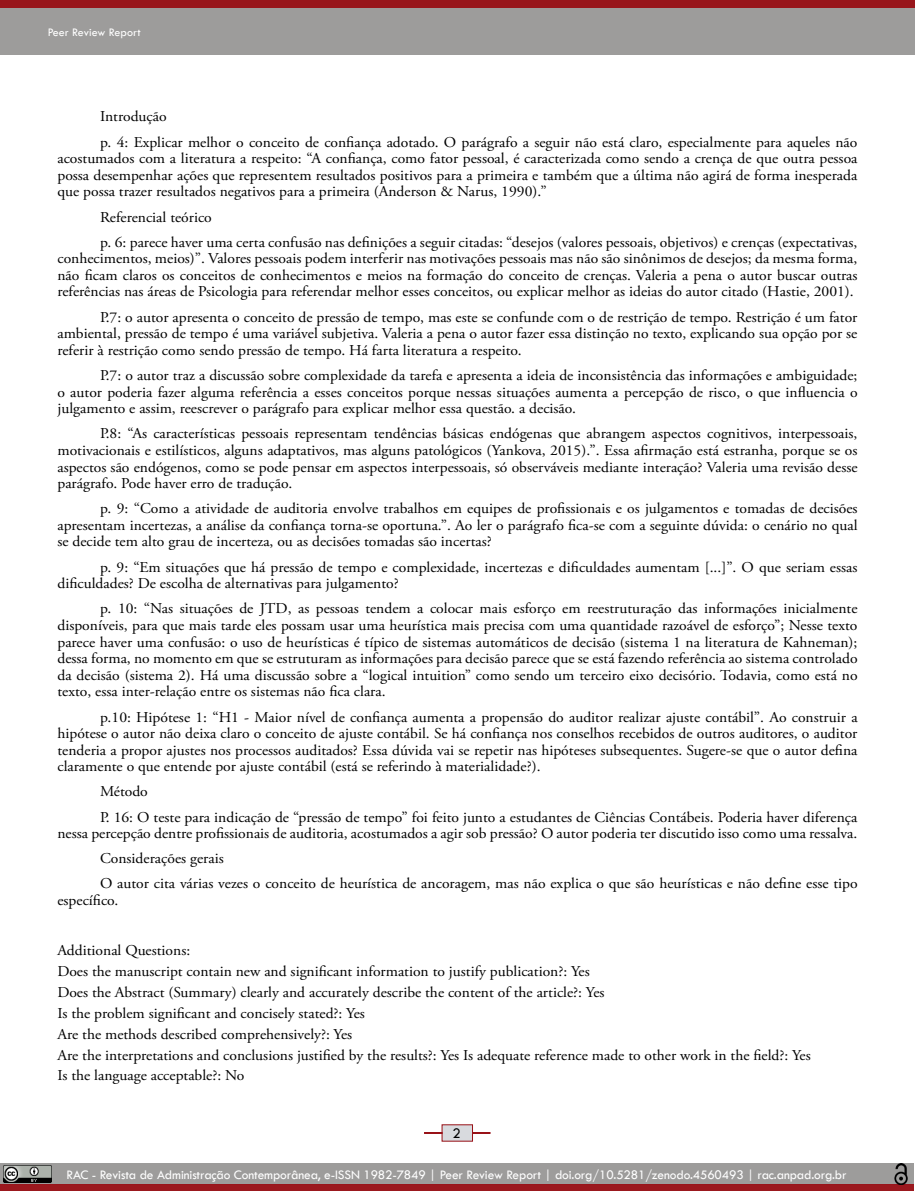
<style>
.page{position:relative;width:915px;height:1191px;background:#fff}
.page>*{position:absolute;margin:0;border:0;box-sizing:border-box;transform-origin:0 0}
.t1{font:15px/16.6px "Adobe Garamond Pro";color:#000;text-align:justify;scale:1.04 1}
.t2{font:15px "Tw Cen";color:#000}
.t3{font:13.5px "Tw Cen";letter-spacing:-.01em;color:#fff}
.t4{font:12px "Tw Cen";color:#fff}
</style>
<div class="page">
<svg style="left:424px;top:1124px;width:67px;height:18px"></svg>
<div style="left:0;top:0;width:914px;height:54px;background:#9d9c9b"></div>
<div style="left:0;top:0;width:914px;height:7px;background:#981117"></div>
<div style="left:0;top:1163px;width:913px;height:21px;background:#9d9c9b"></div>
<div style="left:0;top:1184px;width:913px;height:7px;background:#9b181e"></div>
<img style="left:4px;top:1165px;width:48px;height:17px">
<img style="left:894px;top:1163px;width:13px;height:21px">
<p class="t4" style="left:48px;top:25px;width:94px">Peer Review Report</p>
<p class="t1" style="left:100px;top:105px;width:729px;line-height:25px">Introdução<br>p. 4: Explicar melhor o conceito de confiança adotado. O parágrafo a seguir não está claro, especialmente para aqueles não</p>
<p class="t1" style="left:57px;top:151px;width:770px">acostumados com a literatura a respeito: “A confiança, como fator pessoal, é caracterizada como sendo a crença de que outra pessoa possa desempenhar ações que representem resultados positivos para a primeira e também que a última não agirá de forma inesperada que possa trazer resultados negativos para a primeira (Anderson &amp; Narus, 1990).”</p>
<p class="t1" style="left:100px;top:205px;width:729px;line-height:25px">Referencial teórico<br>p. 6: parece haver uma certa confusão nas definições a seguir citadas: “desejos (valores pessoais, objetivos) e crenças (expectativas,</p>
<p class="t1" style="left:57px;top:251px;width:770px">conhecimentos, meios)”. Valores pessoais podem interferir nas motivações pessoais mas não são sinônimos de desejos; da mesma forma, não ficam claros os conceitos de conhecimentos e meios na formação do conceito de crenças. Valeria a pena o autor buscar outras referências nas áreas de Psicologia para referendar melhor esses conceitos, ou explicar melhor as ideias do autor citado (Hastie, 2001).</p>
<p class="t1" style="left:57px;top:309px;width:770px;text-indent:43px">P.7: o autor apresenta o conceito de pressão de tempo, mas este se confunde com o de restrição de tempo. Restrição é um fator ambiental, pressão de tempo é uma variável subjetiva. Valeria a pena o autor fazer essa distinção no texto, explicando sua opção por se referir à restrição como sendo pressão de tempo. Há farta literatura a respeito.</p>
<p class="t1" style="left:57px;top:367px;width:770px;text-indent:43px">P.7: o autor traz a discussão sobre complexidade da tarefa e apresenta a ideia de inconsistência das informações e ambiguidade; o autor poderia fazer alguma referência a esses conceitos porque nessas situações aumenta a percepção de risco, o que influencia o julgamento e assim, reescrever o parágrafo para explicar melhor essa questão. a decisão.</p>
<p class="t1" style="left:57px;top:426px;width:770px;text-indent:43px">P.8: “As características pessoais representam tendências básicas endógenas que abrangem aspectos cognitivos, interpessoais, motivacionais e estilísticos, alguns adaptativos, mas alguns patológicos (Yankova, 2015).”. Essa afirmação está estranha, porque se os aspectos são endógenos, como se pode pensar em aspectos interpessoais, só observáveis mediante interação? Valeria uma revisão desse parágrafo. Pode haver erro de tradução.</p>
<p class="t1" style="left:57px;top:501px;width:770px;text-indent:43px">p. 9: “Como a atividade de auditoria envolve trabalhos em equipes de profissionais e os julgamentos e tomadas de decisões apresentam incertezas, a análise da confiança torna-se oportuna.”. Ao ler o parágrafo fica-se com a seguinte dúvida: o cenário no qual se decide tem alto grau de incerteza, ou as decisões tomadas são incertas?</p>
<p class="t1" style="left:57px;top:559px;width:770px;text-indent:43px">p. 9: “Em situações que há pressão de tempo e complexidade, incertezas e dificuldades aumentam [...]”. O que seriam essas dificuldades? De escolha de alternativas para julgamento?</p>
<p class="t1" style="left:57px;top:601px;width:770px;text-indent:43px">p. 10: “Nas situações de JTD, as pessoas tendem a colocar mais esforço em reestruturação das informações inicialmente disponíveis, para que mais tarde eles possam usar uma heurística mais precisa com uma quantidade razoável de esforço”; Nesse texto parece haver uma confusão: o uso de heurísticas é típico de sistemas automáticos de decisão (sistema 1 na literatura de Kahneman); dessa forma, no momento em que se estruturam as informações para decisão parece que se está fazendo referência ao sistema controlado da decisão (sistema 2). Há uma discussão sobre a “logical intuition” como sendo um terceiro eixo decisório. Todavia, como está no texto, essa inter-relação entre os sistemas não fica clara.</p>
<p class="t1" style="left:57px;top:709px;width:770px;text-indent:43px">p.10: Hipótese 1: “H1 - Maior nível de confiança aumenta a propensão do auditor realizar ajuste contábil”. Ao construir a hipótese o autor não deixa claro o conceito de ajuste contábil. Se há confiança nos conselhos recebidos de outros auditores, o auditor tenderia a propor ajustes nos processos auditados? Essa dúvida vai se repetir nas hipóteses subsequentes. Sugere-se que o autor defina claramente o que entende por ajuste contábil (está se referindo à materialidade?).</p>
<p class="t1" style="left:100px;top:779px;width:729px;line-height:25px">Método<br>P. 16: O teste para indicação de “pressão de tempo” foi feito junto a estudantes de Ciências Contábeis. Poderia haver diferença</p>
<p class="t1" style="left:100px;top:821px;width:729px;line-height:25px;text-align:left;text-indent:-43px">nessa percepção dentre profissionais de auditoria, acostumados a agir sob pressão? O autor poderia ter discutido isso como uma ressalva.<br>Considerações gerais<br>O autor cita várias vezes o conceito de heurística de ancoragem, mas não explica o que são heurísticas e não define esse tipo</p>
<p class="t1" style="left:57px;top:892px;width:60px">específico.</p>
<p class="t1" style="left:57px;top:940px;width:725px;line-height:20.9px;text-align:left">Additional Questions:<br>Does the manuscript contain new and significant information to justify publication?: Yes<br>Does the Abstract (Summary) clearly and accurately describe the content of the article?: Yes<br>Is the problem significant and concisely stated?: Yes<br>Are the methods described comprehensively?: Yes<br>Are the interpretations and conclusions justified by the results?: Yes Is adequate reference made to other work in the field?: Yes Is the language acceptable?: No</p>
<p class="t2" style="left:452px;top:1123px;width:10px">2</p>
<p class="t3" style="left:66px;top:1166px;width:781px">RAC - Revista de Administração Contemporânea, e-ISSN 1982-7849 | Peer Review Report | doi.org/10.5281/zenodo.4560493 | rac.anpad.org.br</p>
</div>
